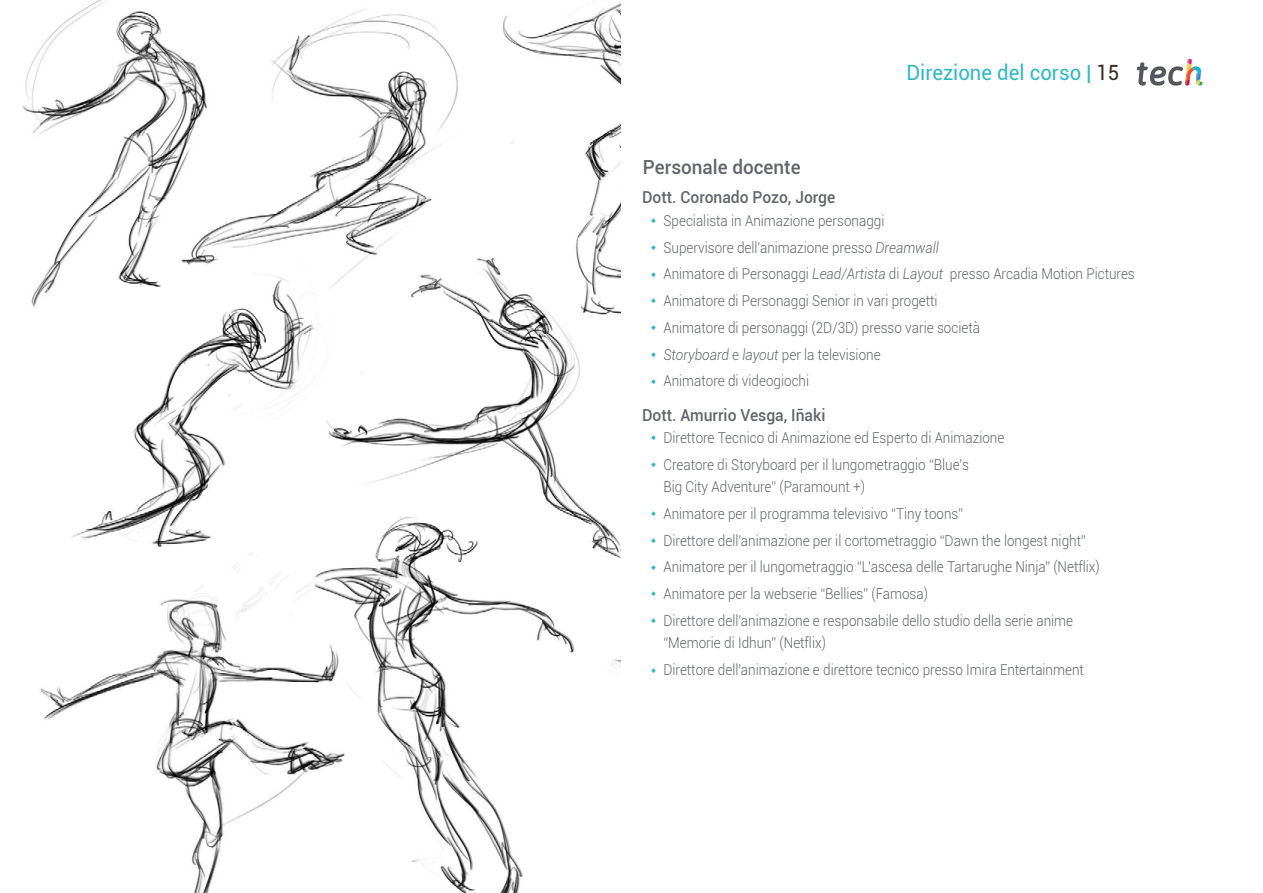
<style>
.page{position:relative;width:1263px;height:893px;background:#fff}
.page>*{position:absolute;margin:0;border:0;box-sizing:border-box;transform-origin:0 0}
.t1{font:21px "Roboto";color:#2db8c5}
.t2{font:500 19.5px "Roboto";color:#61646a}
.t3{font:500 16.5px "Roboto";color:#61646a;scale:.95 1}
.t4{font:300 15px/26.7px "Roboto";color:#61646a;scale:.9 1}
.s1{color:#312e20}
.s2{font-style:italic}
</style>
<div class="page">
<img style="left:23px;top:0;width:598px;height:893px">
<svg style="left:1137px;top:59px;width:65px;height:27px"></svg>
<h1 class="t1" style="left:906px;top:57px;width:214px">Direzione del corso | <span class="s1">15</span></h1>
<h2 class="t2" style="left:643px;top:154px;width:159px">Personale docente</h2>
<p class="t3" style="left:642px;top:186px;width:205px">Dott. Coronado Pozo, Jorge</p>
<p class="t4" style="left:663px;top:207px;width:525px">Specialista in Animazione personaggi<br>Supervisore dell'animazione presso <span class="s2">Dreamwall<br></span>Animatore di Personaggi <span class="s2">Lead/Artista</span> di <span class="s2">Layout</span> presso Arcadia Motion Pictures Animatore di Personaggi Senior in vari progetti<br>Animatore di personaggi (2D/3D) presso varie società<br><span class="s2">Storyboard</span> e <span class="s2">layout</span> per la televisione<br>Animatore di videogiochi</p>
<p class="t3" style="left:642px;top:403px;width:194px">Dott. Amurrio Vesga, Iñaki</p>
<p class="t4" style="left:663px;top:424px;width:380px">Direttore Tecnico di Animazione ed Esperto di Animazione<br>Creatore di Storyboard per il lungometraggio “Blue's</p>
<p class="t4" style="left:663px;top:473px;width:486px">Big City Adventure” (Paramount +)<br>Animatore per il programma televisivo “Tiny toons”<br>Direttore dell'animazione per il cortometraggio “Dawn the longest night” Animatore per il lungometraggio “L'ascesa delle Tartarughe Ninja” (Netflix)<br>Animatore per la webserie “Bellies” (Famosa)<br>Direttore dell'animazione e responsabile dello studio della serie anime</p>
<p class="t4" style="left:663px;top:629px;width:469px">“Memorie di Idhun” (Netflix)<br>Direttore dell'animazione e direttore tecnico presso Imira Entertainment</p>
</div>
